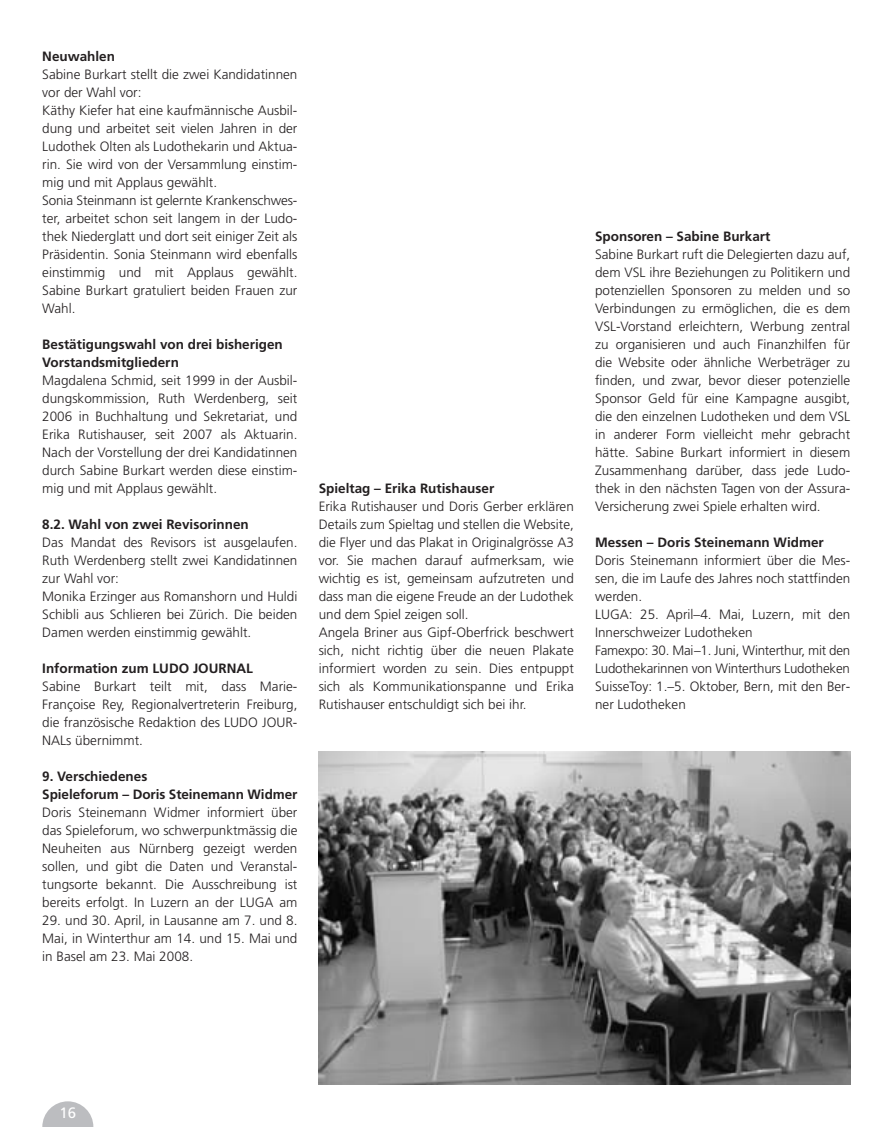
<style>
.page{position:relative;width:893px;height:1127px;background:#fff}
.page>*{position:absolute;margin:0;border:0;box-sizing:border-box;transform-origin:0 0}
.t1{font:15px "Frutiger";color:#fff}
.t2{font:300 13.5px/18px "Frutiger";color:#231f20;text-align:justify}
.t3{font:700 13.5px/18px "Frutiger";color:#231f20}
</style>
<div class="page">
<svg style="left:42px;top:1101px;width:51px;height:26px"></svg>
<img style="left:319px;top:751px;width:531px;height:333px">
<p class="t3" style="left:42px;top:48px;width:74px">Neuwahlen</p>
<p class="t2" style="left:42px;top:66px;width:257px;text-align:left">Sabine Burkart stellt die zwei Kandidatinnen vor der Wahl vor:<br>Käthy Kiefer hat eine kaufmännische Ausbil&shy;dung und arbeitet seit vielen Jahren in der Ludothek Olten als Ludothekarin und Aktua&shy;rin. Sie wird von der Versammlung einstim&shy;mig und mit Applaus gewählt.<br>Sonia Steinmann ist gelernte Krankenschwes&shy;ter, arbeitet schon seit langem in der Ludo&shy;thek Niederglatt und dort seit einiger Zeit als Präsidentin. Sonia Steinmann wird ebenfalls einstimmig und mit Applaus gewählt.<br>Sabine Burkart gratuliert beiden Frauen zur Wahl.</p>
<p class="t3" style="left:42px;top:336px;width:242px">Bestätigungswahl von drei bisherigen<br>Vorstandsmitgliedern</p>
<p class="t2" style="left:42px;top:372px;width:257px">Magdalena Schmid, seit 1999 in der Ausbil&shy;dungskommission, Ruth Werdenberg, seit 2006 in Buchhaltung und Sekretariat, und Erika Rutishauser, seit 2007 als Aktuarin.<br>Nach der Vorstellung der drei Kandidatinnen durch Sabine Burkart werden diese einstim&shy;mig und mit Applaus gewählt.</p>
<p class="t3" style="left:42px;top:516px;width:208px">8.2. Wahl von zwei Revisorinnen</p>
<p class="t2" style="left:42px;top:534px;width:257px;text-align:left">Das Mandat des Revisors ist ausgelaufen.<br>Ruth Werdenberg stellt zwei Kandidatinnen zur Wahl vor:<br>Monika Erzinger aus Romanshorn und Huldi Schibli aus Schlieren bei Zürich. Die beiden Damen werden einstimmig gewählt.</p>
<p class="t3" style="left:42px;top:660px;width:212px">Information zum LUDO JOURNAL</p>
<p class="t2" style="left:42px;top:678px;width:257px">Sabine Burkart teilt mit, dass Marie-Françoise Rey, Regionalvertreterin Freiburg, die französische Redaktion des LUDO JOUR-NALs übernimmt.</p>
<p class="t3" style="left:42px;top:768px;width:257px">9. Verschiedenes<br>Spieleforum – Doris Steinemann Widmer</p>
<p class="t2" style="left:42px;top:804px;width:257px">Doris Steinemann Widmer informiert über das Spieleforum, wo schwerpunktmässig die Neuheiten aus Nürnberg gezeigt werden sollen, und gibt die Daten und Veranstal&shy;tungsorte bekannt. Die Ausschreibung ist bereits erfolgt. In Luzern an der LUGA am</p>
<p class="t2" style="left:42px;top:912px;width:257px">29. und 30. April, in Lausanne am 7. und 8.<br>Mai, in Winterthur am 14. und 15. Mai und in Basel am 23. Mai 2008.</p>
<p class="t3" style="left:319px;top:480px;width:177px">Spieltag – Erika Rutishauser</p>
<p class="t2" style="left:319px;top:498px;width:257px;text-align:left">Erika Rutishauser und Doris Gerber erklären Details zum Spieltag und stellen die Website, die Flyer und das Plakat in Originalgrösse A3 vor. Sie machen darauf aufmerksam, wie wichtig es ist, gemeinsam aufzutreten und dass man die eigene Freude an der Ludothek und dem Spiel zeigen soll.<br>Angela Briner aus Gipf-Oberfrick beschwert sich, nicht richtig über die neuen Plakate informiert worden zu sein. Dies entpuppt sich als Kommunikationspanne und Erika Rutishauser entschuldigt sich bei ihr.</p>
<p class="t3" style="left:595px;top:228px;width:177px">Sponsoren – Sabine Burkart</p>
<p class="t2" style="left:595px;top:246px;width:257px">Sabine Burkart ruft die Delegierten dazu auf, dem VSL ihre Beziehungen zu Politikern und potenziellen Sponsoren zu melden und so Verbindungen zu ermöglichen, die es dem VSL-Vorstand erleichtern, Werbung zentral zu organisieren und auch Finanzhilfen für die Website oder ähnliche Werbeträger zu finden, und zwar, bevor dieser potenzielle Sponsor Geld für eine Kampagne ausgibt, die den einzelnen Ludotheken und dem VSL in anderer Form vielleicht mehr gebracht hätte. Sabine Burkart informiert in diesem Zusammenhang darüber, dass jede Ludo&shy;thek in den nächsten Tagen von der Assura-Versicherung zwei Spiele erhalten wird.</p>
<p class="t3" style="left:595px;top:534px;width:230px">Messen – Doris Steinemann Widmer</p>
<p class="t2" style="left:595px;top:552px;width:257px;text-align:left">Doris Steinemann informiert über die Mes&shy;sen, die im Laufe des Jahres noch stattfinden werden.<br>LUGA: 25. April–4. Mai, Luzern, mit den Innerschweizer Ludotheken<br>Famexpo: 30. Mai–1. Juni, Winterthur, mit den Ludothekarinnen von Winterthurs Ludotheken SuisseToy: 1.–5. Oktober, Bern, mit den Ber&shy;ner Ludotheken</p>
<p class="t1" style="left:59px;top:1106px;width:18px">16</p>
</div>
